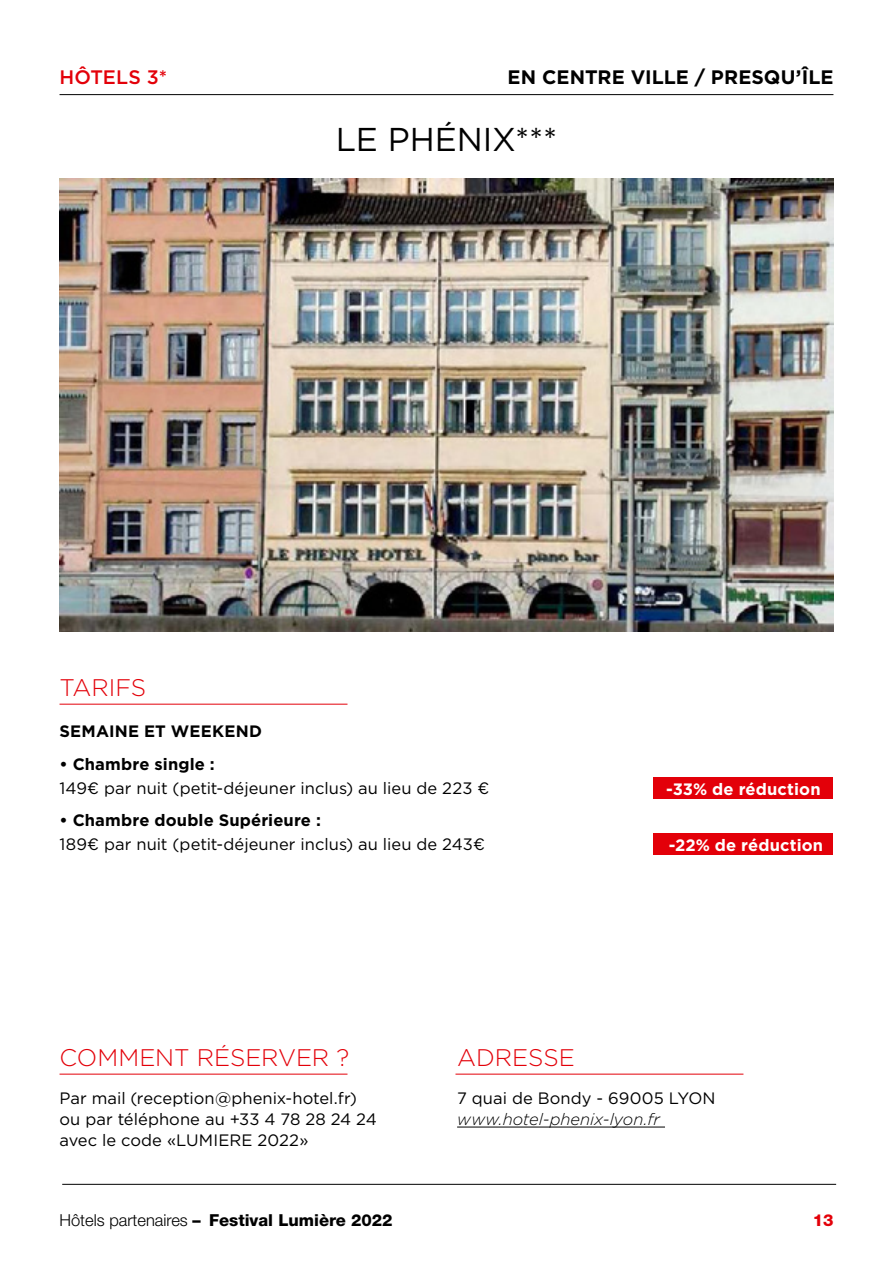
<style>
.page{position:relative;width:893px;height:1263px;background:#fff}
.page>*{position:absolute;margin:0;border:0;box-sizing:border-box;transform-origin:0 0}
.t1{font:33px "Gotham";letter-spacing:-.01em;color:#000}
.t2{font:300 24px "Gotham";letter-spacing:-.005em;color:#e30009}
.t3{font:700 19.5px "Gotham";letter-spacing:.005em;color:#000}
.t4{font:500 19.5px "Gotham";letter-spacing:.005em;color:#e30009}
.t5{font:16.5px/21px "Gotham";letter-spacing:.005em;color:#000}
.t6{font:700 16.5px "Gotham";letter-spacing:.01em;color:#000}
.t7{font:800 16.5px "Helvetica Neue LT Std";color:#000}
.t8{font:700 16.5px "Gotham";letter-spacing:.01em;color:#fff}
.t9{font:italic 300 16.5px "Gotham";color:#000}
.t10{font:800 16.5px "Helvetica Neue LT Std";color:#e30009}
.s1{font-weight:300}
</style>
<div class="page">
<hr style="left:60px;top:94px;width:773px;height:1px;background:#000">
<hr style="left:62px;top:1184px;width:774px;height:1px;background:#000">
<img style="left:60px;top:179px;width:773px;height:452px">
<div style="left:653px;top:778px;width:180px;height:21px;background:#e30009"></div>
<div style="left:653px;top:833px;width:180px;height:22px;background:#e30009"></div>
<hr style="left:60px;top:704px;width:287px;height:1px;background:#e30009">
<hr style="left:457px;top:1126px;width:208px;height:1px;background:#000">
<hr style="left:60px;top:1074px;width:287px;height:1px;background:#e30009">
<hr style="left:455px;top:1074px;width:288px;height:1px;background:#e30009">
<p class="t4" style="left:60px;top:64px;width:109px">HÔTELS 3*</p>
<p class="t3" style="left:507px;top:64px;width:327px">EN CENTRE VILLE / PRESQU’ÎLE</p>
<h1 class="t1" style="left:336px;top:118px;width:223px">LE PHÉNIX***</h1>
<h2 class="t2" style="left:60px;top:672px;width:88px">TARIFS</h2>
<p class="t6" style="left:60px;top:720px;width:204px">SEMAINE ET WEEKEND</p>
<p class="t6" style="left:60px;top:753px;width:157px">• Chambre single :</p>
<p class="t5" style="left:60px;top:777px;width:431px">149€ par nuit (petit-déjeuner inclus) au lieu de 223 €</p>
<p class="t8" style="left:666px;top:778px;width:156px">-33% de réduction</p>
<p class="t6" style="left:60px;top:809px;width:263px">• Chambre double Supérieure :</p>
<p class="t5" style="left:60px;top:833px;width:427px">189€ par nuit (petit-déjeuner inclus) au lieu de 243€</p>
<p class="t8" style="left:669px;top:834px;width:156px">-22% de réduction</p>
<h2 class="t2" style="left:60px;top:1043px;width:291px">COMMENT RÉSERVER ?</h2>
<p class="t5" style="left:60px;top:1088px;width:319px">Par mail (reception@phenix-hotel.fr) ou par téléphone au +33 4 78 28 24 24 avec le code «LUMIERE 2022»</p>
<h2 class="t2" style="left:457px;top:1043px;width:119px">ADRESSE</h2>
<p class="t5" style="left:457px;top:1088px;width:260px">7 quai de Bondy - 69005 LYON</p>
<p class="t9" style="left:457px;top:1109px;width:204px">www.hotel-phenix-lyon.fr</p>
<p class="t7" style="left:60px;top:1210px;width:335px"><span class="s1">Hôtels partenaires</span> – Festival Lumière 2022</p>
<p class="t10" style="left:813px;top:1210px;width:22px">13</p>
</div>
